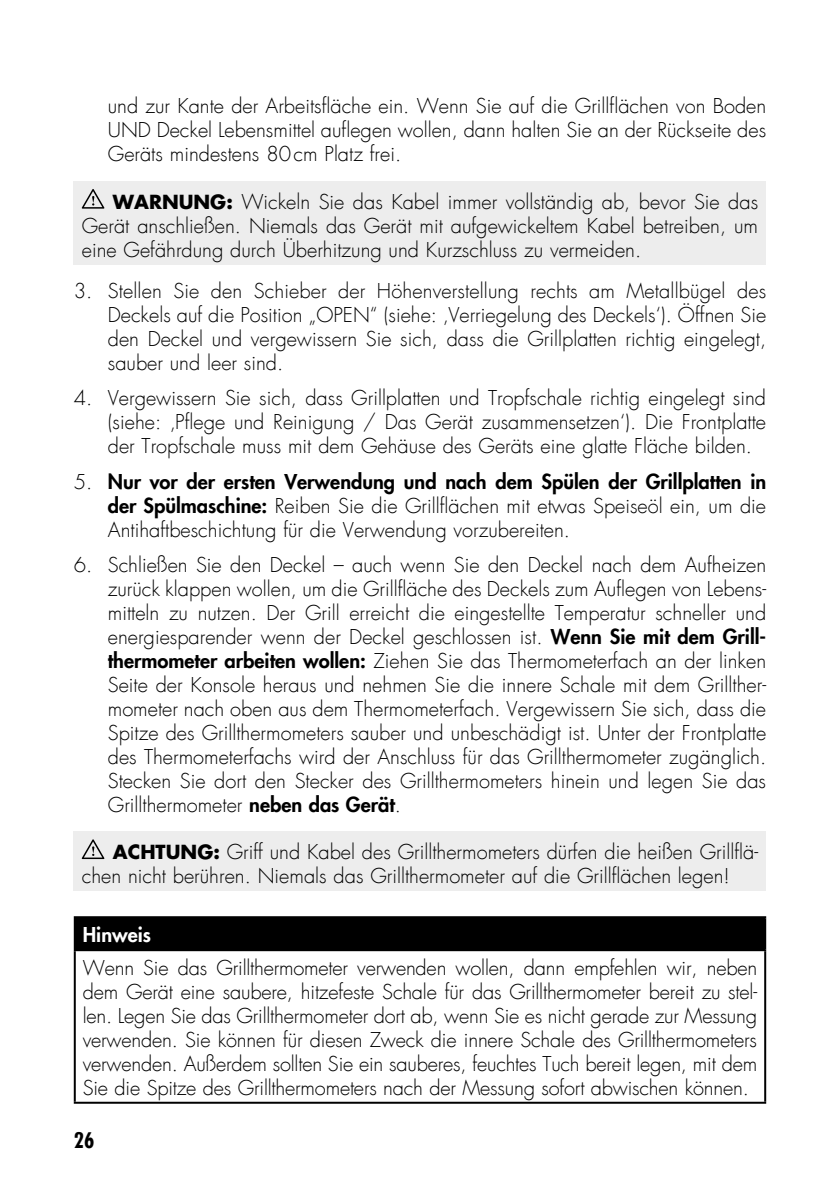
<style>
.page{position:relative;width:840px;height:1191px;background:#fff}
.page>*{position:absolute;margin:0;border:0;box-sizing:border-box;transform-origin:0 0}
.t1{font:700 condensed 21px "Futura LT";color:#000}
.t2{font:300 20px/24px "Futura LT";color:#000;text-align:justify}
.t3{font:800 20px "Futura LT";color:#fff}
.s1{font-weight:700;font-size:19px}
.s2{font-weight:800}
</style>
<div class="page">
<div style="left:74px;top:181px;width:691px;height:84px;background:#ededed"></div>
<svg style="left:82px;top:189px;width:22px;height:20px"></svg>
<div style="left:74px;top:831px;width:691px;height:60px;background:#ededed"></div>
<svg style="left:82px;top:839px;width:22px;height:20px"></svg>
<div style="left:75px;top:917px;width:689px;height:33px;background:#000"></div>
<hr style="left:74px;top:951px;width:2px;height:150px;background:#000">
<hr style="left:763px;top:951px;width:2px;height:150px;background:#000">
<hr style="left:74px;top:1101px;width:691px;height:2px;background:#000">
<hr style="left:74px;top:916px;width:691px;height:2px;background:#000">
<hr style="left:74px;top:918px;width:2px;height:31px;background:#000">
<hr style="left:763px;top:918px;width:2px;height:31px;background:#000">
<hr style="left:74px;top:949px;width:691px;height:2px;background:#000">
<p class="t2" style="left:108px;top:94px;width:659px">und zur Kante der Arbeitsfläche ein. Wenn Sie auf die Grillflächen von Boden UND Deckel Lebensmittel auflegen wollen, dann halten Sie an der Rückseite des Geräts mindestens 80cm Platz frei.</p>
<p class="t2" style="left:82px;top:190px;width:677px;text-indent:31px"><span class="s1">WARNUNG:</span> Wickeln Sie das Kabel immer vollständig ab, bevor Sie das Gerät anschließen. Niemals das Gerät mit aufgewickeltem Kabel betreiben, um eine Gefährdung durch Überhitzung und Kurzschluss zu vermeiden.</p>
<p class="t2" style="left:108px;top:279px;width:659px;text-indent:-34px">3. Stellen Sie den Schieber der Höhenverstellung rechts am Metallbügel des Deckels auf die Position „OPEN“ (siehe: ‚Verriegelung des Deckels‘). Öffnen Sie den Deckel und vergewissern Sie sich, dass die Grillplatten richtig eingelegt, sauber und leer sind.</p>
<p class="t2" style="left:108px;top:386px;width:659px;text-indent:-34px">4. Vergewissern Sie sich, dass Grillplatten und Tropfschale richtig eingelegt sind (siehe: ‚Pflege und Reinigung / Das Gerät zusammensetzen‘). Die Frontplatte der Tropfschale muss mit dem Gehäuse des Geräts eine glatte Fläche bilden.</p>
<p class="t2" style="left:108px;top:470px;width:659px;text-indent:-34px">5. <span class="s2">Nur vor der ersten Verwendung und nach dem Spülen der Grillplatten in der Spülmaschine:</span> Reiben Sie die Grillflächen mit etwas Speiseöl ein, um die Antihaftbeschichtung für die Verwendung vorzubereiten.</p>
<p class="t2" style="left:108px;top:553px;width:659px;text-indent:-34px">6. Schließen Sie den Deckel – auch wenn Sie den Deckel nach dem Aufheizen zurück klappen wollen, um die Grillfläche des Deckels zum Auflegen von Lebens&shy;mitteln zu nutzen. Der Grill erreicht die eingestellte Temperatur schneller und energiesparender wenn der Deckel geschlossen ist. <span class="s2">Wenn Sie mit dem Grill&shy;thermometer arbeiten wollen:</span> Ziehen Sie das Thermometerfach an der linken Seite der Konsole heraus und nehmen Sie die innere Schale mit dem Grillther&shy;mometer nach oben aus dem Thermometerfach. Vergewissern Sie sich, dass die Spitze des Grillthermometers sauber und unbeschädigt ist. Unter der Frontplatte des Thermometerfachs wird der Anschluss für das Grillthermometer zugänglich.<br>Stecken Sie dort den Stecker des Grillthermometers hinein und legen Sie das Grillthermometer <span class="s2">neben das Gerät</span>.</p>
<p class="t2" style="left:82px;top:840px;width:677px;text-indent:31px"><span class="s1">ACHTUNG:</span> Griff und Kabel des Grillthermometers dürfen die heißen Grillflä&shy;chen nicht berühren. Niemals das Grillthermometer auf die Grillflächen legen!</p>
<p class="t3" style="left:83px;top:921px;width:70px">Hinweis</p>
<p class="t2" style="left:83px;top:956px;width:675px">Wenn Sie das Grillthermometer verwenden wollen, dann empfehlen wir, neben dem Gerät eine saubere, hitzefeste Schale für das Grillthermometer bereit zu stel&shy;len. Legen Sie das Grillthermometer dort ab, wenn Sie es nicht gerade zur Messung verwenden. Sie können für diesen Zweck die innere Schale des Grillthermometers verwenden. Außerdem sollten Sie ein sauberes, feuchtes Tuch bereit legen, mit dem Sie die Spitze des Grillthermometers nach der Messung sofort abwischen können.</p>
<p class="t1" style="left:74px;top:1127px;width:22px">26</p>
</div>
